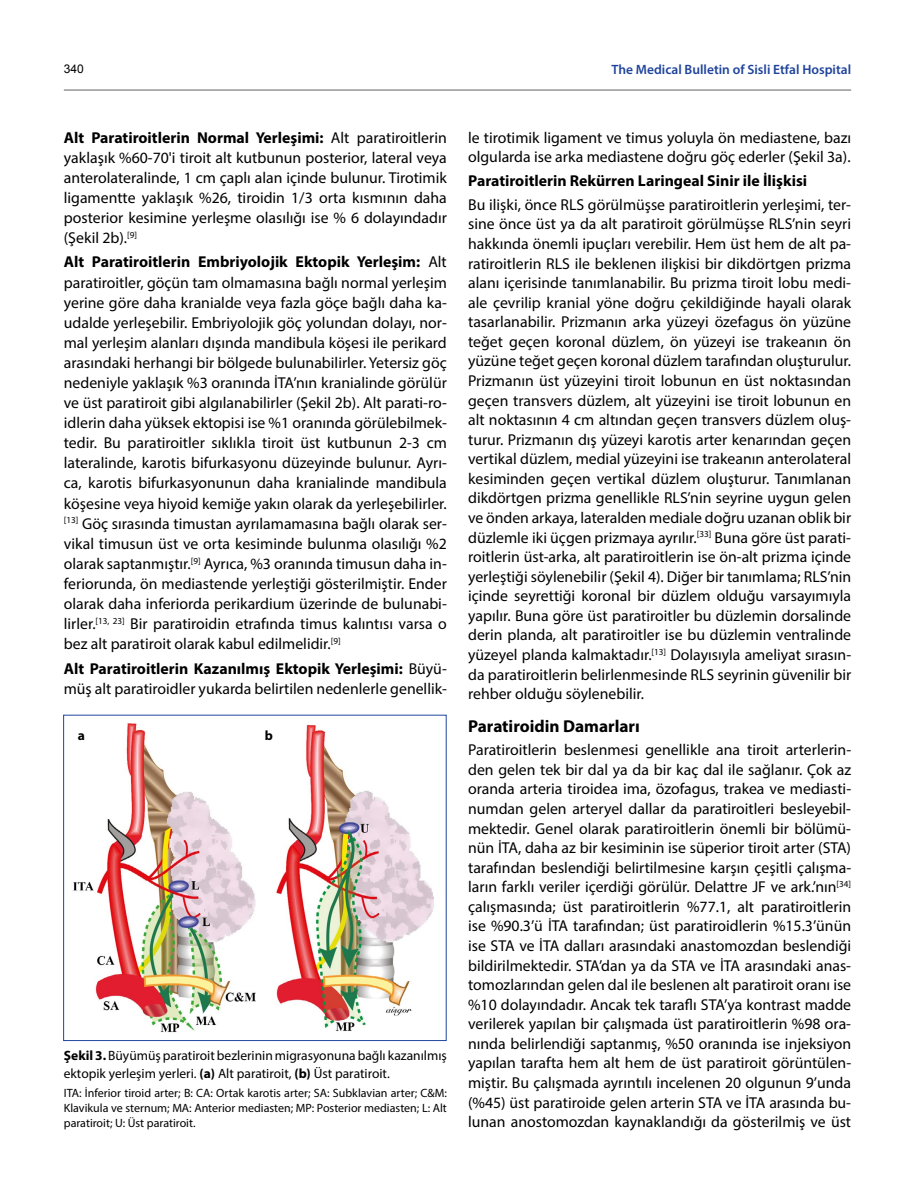
<style>
.page{position:relative;width:915px;height:1191px;background:#fff}
.page>*{position:absolute;margin:0;border:0;box-sizing:border-box;transform-origin:0 0}
.t1{font:700 17.25px "Myriad Pro";color:#000}
.t2{font:15.75px/19.5px "Myriad Pro";color:#000;text-align:justify}
.t3{font:700 15.75px "Myriad Pro";color:#000}
.t4{font:13.5px/18px "Myriad Pro";color:#000}
.t5{font:600 13.5px "Myriad Pro";color:#20449c}
.t6{font:700 13.5px "Myriad Pro";color:#000}
.t7{font:12px/15px "Myriad Pro";color:#000;text-align:justify}
.t8{font:12px "Arial";color:#000}
.s1{font-weight:700}
</style>
<div class="page">
<hr style="left:64px;top:89px;width:786px;height:2px;background:#939598">
<img style="left:73px;top:723px;width:361px;height:309px">
<p class="t8" style="left:64px;top:60px;width:22px">340</p>
<p class="t5" style="left:611px;top:61px;width:241px">The Medical Bulletin of Sisli Etfal Hospital</p>
<p class="t2" style="left:64px;top:127px;width:384px;line-height:20.1px"><span class="s1">Alt Paratiroitlerin Normal Yerleşimi:</span> Alt paratiroitlerin yaklaşık %60-70'i tiroit alt kutbunun posterior, lateral veya anterolateralinde, 1 cm çaplı alan içinde bulunur. Tirotimik ligamentte yaklaşık %26, tiroidin 1/3 orta kısmının daha posterior kesimine yerleşme olasılığı ise % 6 dolayındadır (Şekil 2b).<sup>[9]</sup></p>
<p class="t2" style="left:64px;top:252px;width:384px;line-height:20.1px"><span class="s1">Alt Paratiroitlerin Embriyolojik Ektopik Yerleşim:</span> Alt paratiroitler, göçün tam olmamasına bağlı normal yerleşim yerine göre daha kranialde veya fazla göçe bağlı daha ka&shy;udalde yerleşebilir. Embriyolojik göç yolundan dolayı, nor&shy;mal yerleşim alanları dışında mandibula köşesi ile perikard arasındaki herhangi bir bölgede bulunabilirler. Yetersiz göç nedeniyle yaklaşık %3 oranında İTA’nın kranialinde görülür ve üst paratiroit gibi algılanabilirler (Şekil 2b). Alt parati-ro&shy;idlerin daha yüksek ektopisi ise %1 oranında görülebilmek&shy;tedir. Bu paratiroitler sıklıkla tiroit üst kutbunun 2-3 cm lateralinde, karotis bifurkasyonu düzeyinde bulunur. Ayrı&shy;ca, karotis bifurkasyonunun daha kranialinde mandibula köşesine veya hiyoid kemiğe yakın olarak da yerleşebilirler. <sup>[13]</sup> Göç sırasında timustan ayrılamamasına bağlı olarak ser&shy;vikal timusun üst ve orta kesiminde bulunma olasılığı %2 olarak saptanmıştır.<sup>[9]</sup> Ayrıca, %3 oranında timusun daha in&shy;feriorunda, ön mediastende yerleştiği gösterilmiştir. Ender olarak daha inferiorda perikardium üzerinde de bulunabi&shy;lirler.<sup>[13,</sup> <sup>23]</sup> Bir paratiroidin etrafında timus kalıntısı varsa o bez alt paratiroit olarak kabul edilmelidir.<sup>[9]</sup></p>
<p class="t2" style="left:64px;top:658px;width:384px;line-height:20.1px"><span class="s1">Alt Paratiroitlerin Kazanılmış Ektopik Yerleşimi:</span> Büyü&shy;müş alt paratiroidler yukarda belirtilen nedenlerle genellik-</p>
<p class="t6" style="left:78px;top:726px;width:9px">a</p>
<p class="t6" style="left:264px;top:726px;width:10px">b</p>
<p class="t4" style="left:64px;top:1046px;width:384px"><span class="s1">Şekil 3.</span> Büyümüş paratiroit bezlerinin migrasyonuna bağlı kazanılmış ektopik yerleşim yerleri. <span class="s1">(a)</span> Alt paratiroit, <span class="s1">(b)</span> Üst paratiroit.</p>
<p class="t7" style="left:64px;top:1085px;width:384px">ITA: İnferior tiroid arter; B: CA: Ortak karotis arter; SA: Subklavian arter; C&amp;M:<br>Klavikula ve sternum; MA: Anterior mediasten; MP: Posterior mediasten; L: Alt paratiroit; U: Üst paratiroit.</p>
<p class="t2" style="left:468px;top:127px;width:384px">le tirotimik ligament ve timus yoluyla ön mediastene, bazı olgularda ise arka mediastene doğru göç ederler (Şekil 3a).</p>
<p class="t3" style="left:468px;top:170px;width:340px">Paratiroitlerin Rekürren Laringeal Sinir ile İlişkisi</p>
<p class="t2" style="left:468px;top:194px;width:384px">Bu ilişki, önce RLS görülmüşse paratiroitlerin yerleşimi, ter&shy;sine önce üst ya da alt paratiroit görülmüşse RLS’nin seyri hakkında önemli ipuçları verebilir. Hem üst hem de alt pa&shy;ratiroitlerin RLS ile beklenen ilişkisi bir dikdörtgen prizma alanı içerisinde tanımlanabilir. Bu prizma tiroit lobu medi&shy;ale çevrilip kranial yöne doğru çekildiğinde hayali olarak tasarlanabilir. Prizmanın arka yüzeyi özefagus ön yüzüne teğet geçen koronal düzlem, ön yüzeyi ise trakeanın ön yüzüne teğet geçen koronal düzlem tarafından oluşturulur.<br>Prizmanın üst yüzeyini tiroit lobunun en üst noktasından geçen transvers düzlem, alt yüzeyini ise tiroit lobunun en alt noktasının 4 cm altından geçen transvers düzlem oluş&shy;turur. Prizmanın dış yüzeyi karotis arter kenarından geçen vertikal düzlem, medial yüzeyini ise trakeanın anterolateral kesiminden geçen vertikal düzlem oluşturur. Tanımlanan dikdörtgen prizma genellikle RLS’nin seyrine uygun gelen ve önden arkaya, lateralden mediale doğru uzanan oblik bir düzlemle iki üçgen prizmaya ayrılır.<sup>[33]</sup> Buna göre üst parati&shy;roitlerin üst-arka, alt paratiroitlerin ise ön-alt prizma içinde yerleştiği söylenebilir (Şekil 4). Diğer bir tanımlama; RLS’nin içinde seyrettiği koronal bir düzlem olduğu varsayımıyla yapılır. Buna göre üst paratiroitler bu düzlemin dorsalinde derin planda, alt paratiroitler ise bu düzlemin ventralinde yüzeyel planda kalmaktadır.<sup>[13]</sup> Dolayısıyla ameliyat sırasın&shy;da paratiroitlerin belirlenmesinde RLS seyrinin güvenilir bir rehber olduğu söylenebilir.</p>
<p class="t1" style="left:468px;top:714px;width:173px">Paratiroidin Damarları</p>
<p class="t2" style="left:468px;top:740px;width:384px">Paratiroitlerin beslenmesi genellikle ana tiroit arterlerin&shy;den gelen tek bir dal ya da bir kaç dal ile sağlanır. Çok az oranda arteria tiroidea ima, özofagus, trakea ve mediasti&shy;numdan gelen arteryel dallar da paratiroitleri besleyebil&shy;mektedir. Genel olarak paratiroitlerin önemli bir bölümü&shy;nün İTA, daha az bir kesiminin ise süperior tiroit arter (STA) tarafından beslendiği belirtilmesine karşın çeşitli çalışma&shy;ların farklı veriler içerdiği görülür. Delattre JF ve ark.’nın<sup>[34] </sup>çalışmasında; üst paratiroitlerin %77.1, alt paratiroitlerin ise %90.3’ü İTA tarafından; üst paratiroidlerin %15.3’ünün ise STA ve İTA dalları arasındaki anastomozdan beslendiği bildirilmektedir. STA’dan ya da STA ve İTA arasındaki anas&shy;tomozlarından gelen dal ile beslenen alt paratiroit oranı ise %10 dolayındadır. Ancak tek taraflı STA’ya kontrast madde verilerek yapılan bir çalışmada üst paratiroitlerin %98 ora&shy;nında belirlendiği saptanmış, %50 oranında ise injeksiyon yapılan tarafta hem alt hem de üst paratiroit görüntülen&shy;miştir. Bu çalışmada ayrıntılı incelenen 20 olgunun 9’unda (%45) üst paratiroide gelen arterin STA ve İTA arasında bu&shy;lunan anostomozdan kaynaklandığı da gösterilmiş ve üst</p>
</div>
